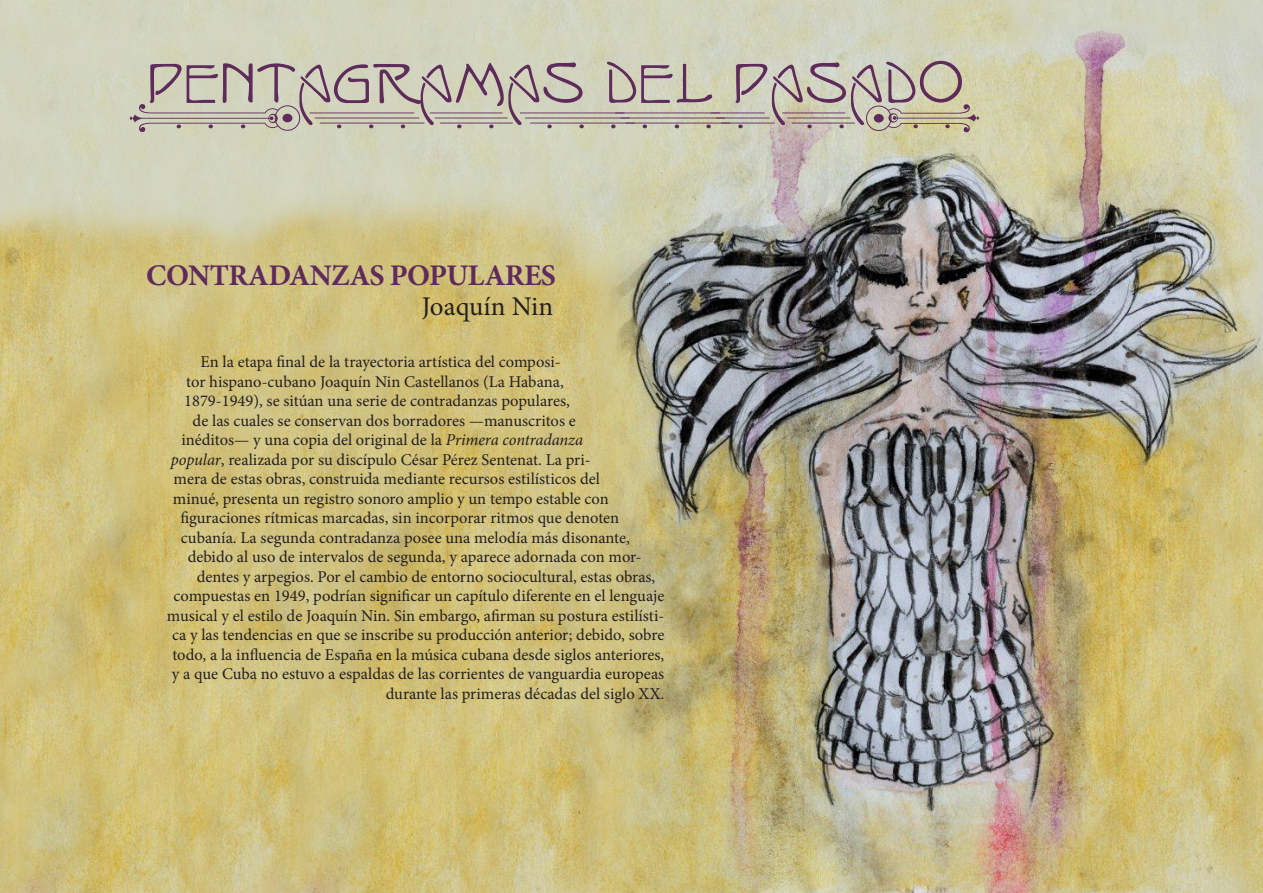
<style>
.page{position:relative;width:1263px;height:893px;background:#fff}
.page>*{position:absolute;margin:0;border:0;box-sizing:border-box;transform-origin:0 0}
.t1{font:71.7px "Isadora";letter-spacing:.02em;color:#5f2b5a}
.t2{font:700 30px "Minion Pro";letter-spacing:-.02em;color:#5f2b5a}
.t3{font:27px "Minion Pro";color:#231f20}
.t4{font:16.5px "Minion Pro";color:#231f20}
.s1{font-style:italic}
</style>
<div class="page">
<img style="left:0;top:0;width:1263px;height:893px">
<div style="left:866px;top:106px;width:25px;height:25px;border:1px solid #5f2b5a;border-radius:50%"></div>
<div style="left:874px;top:114px;width:10px;height:9px;background:#5f2b5a;border-radius:50%"></div>
<hr style="left:310px;top:113px;width:104px;height:1px;background:#5f2b5a">
<svg style="left:337px;top:125px;width:4px;height:3px"></svg>
<div style="left:275px;top:105px;width:25px;height:26px;border:1px solid #5f2b5a;border-radius:50%"></div>
<div style="left:282px;top:114px;width:10px;height:8px;background:#5f2b5a;border-radius:50%"></div>
<svg style="left:369px;top:125px;width:4px;height:3px"></svg>
<hr style="left:315px;top:118px;width:104px;height:1px;background:#5f2b5a">
<hr style="left:320px;top:123px;width:104px;height:1px;background:#5f2b5a">
<svg style="left:401px;top:125px;width:4px;height:3px"></svg>
<svg style="left:130px;top:104px;width:148px;height:28px;background:#c2bdaf"></svg>
<hr style="left:430px;top:113px;width:72px;height:1px;background:#5f2b5a">
<svg style="left:457px;top:125px;width:4px;height:3px"></svg>
<svg style="left:489px;top:125px;width:5px;height:3px"></svg>
<hr style="left:435px;top:118px;width:73px;height:1px;background:#5f2b5a">
<hr style="left:440px;top:123px;width:73px;height:1px;background:#5f2b5a">
<svg style="left:888px;top:104px;width:91px;height:28px;background:#c1b79a"></svg>
<hr style="left:520px;top:113px;width:105px;height:1px;background:#5f2b5a">
<svg style="left:547px;top:125px;width:5px;height:3px"></svg>
<svg style="left:579px;top:125px;width:5px;height:3px"></svg>
<hr style="left:525px;top:118px;width:105px;height:1px;background:#5f2b5a">
<hr style="left:530px;top:123px;width:105px;height:1px;background:#5f2b5a">
<svg style="left:611px;top:125px;width:4px;height:3px"></svg>
<hr style="left:615px;top:113px;width:105px;height:1px;background:#5f2b5a">
<svg style="left:643px;top:125px;width:4px;height:3px"></svg>
<svg style="left:675px;top:125px;width:4px;height:3px"></svg>
<hr style="left:620px;top:118px;width:105px;height:1px;background:#5f2b5a">
<hr style="left:625px;top:123px;width:105px;height:1px;background:#5f2b5a">
<svg style="left:706px;top:125px;width:5px;height:3px"></svg>
<hr style="left:711px;top:113px;width:53px;height:1px;background:#5f2b5a">
<svg style="left:738px;top:125px;width:5px;height:3px"></svg>
<hr style="left:716px;top:118px;width:54px;height:1px;background:#5f2b5a">
<hr style="left:721px;top:123px;width:54px;height:1px;background:#5f2b5a">
<hr style="left:782px;top:113px;width:63px;height:1px;background:#5f2b5a">
<svg style="left:807px;top:125px;width:5px;height:3px"></svg>
<svg style="left:839px;top:125px;width:5px;height:3px"></svg>
<hr style="left:787px;top:118px;width:63px;height:1px;background:#5f2b5a">
<hr style="left:792px;top:123px;width:63px;height:1px;background:#5f2b5a">
<p class="t1" style="left:149px;top:53px;width:817px">PENTAGRAMAS DEL PASADO</p>
<p class="t2" style="left:146px;top:254px;width:411px">CONTRADANZAS POPULARES</p>
<p class="t3" style="left:422px;top:288px;width:133px">Joaquín Nin</p>
<p class="t4" style="left:200px;top:351px;width:362px">En la etapa final de la trayectoria artística del composi-</p>
<p class="t4" style="left:186px;top:370px;width:379px">tor hispano-cubano Joaquín Nin Castellanos (La Habana,</p>
<p class="t4" style="left:184px;top:390px;width:387px">1879-1949), se sitúan una serie de contradanzas populares,</p>
<p class="t4" style="left:193px;top:409px;width:385px">de las cuales se conservan dos borradores —manuscritos e</p>
<p class="t4" style="left:181px;top:429px;width:403px">inéditos— y una copia del original de la <span class="s1">Primera contradanza</span></p>
<p class="t4" style="left:171px;top:448px;width:421px"><span class="s1">popular</span>, realizada por su discípulo César Pérez Sentenat. La pri-</p>
<p class="t4" style="left:174px;top:468px;width:428px">mera de estas obras, construida mediante recursos estilísticos del</p>
<p class="t4" style="left:173px;top:487px;width:437px">minué, presenta un registro sonoro amplio y un tempo estable con</p>
<p class="t4" style="left:180px;top:507px;width:440px">figuraciones rítmicas marcadas, sin incorporar ritmos que denoten</p>
<p class="t4" style="left:181px;top:526px;width:450px">cubanía. La segunda contradanza posee una melodía más disonante,</p>
<p class="t4" style="left:188px;top:546px;width:455px">debido al uso de intervalos de segunda, y aparece adornada con mor-</p>
<p class="t4" style="left:197px;top:565px;width:460px">dentes y arpegios. Por el cambio de entorno sociocultural, estas obras,</p>
<p class="t4" style="left:173px;top:585px;width:492px">compuestas en 1949, podrían significar un capítulo diferente en el lenguaje</p>
<p class="t4" style="left:167px;top:604px;width:499px">musical y el estilo de Joaquín Nin. Sin embargo, afirman su postura estilísti-</p>
<p class="t4" style="left:172px;top:624px;width:494px">ca y las tendencias en que se inscribe su producción anterior; debido, sobre</p>
<p class="t4" style="left:172px;top:643px;width:493px">todo, a la influencia de España en la música cubana desde siglos anteriores,</p>
<p class="t4" style="left:172px;top:663px;width:494px">y a que Cuba no estuvo a espaldas de las corrientes de vanguardia europeas</p>
<p class="t4" style="left:386px;top:682px;width:280px">durante las primeras décadas del siglo XX.</p>
</div>
